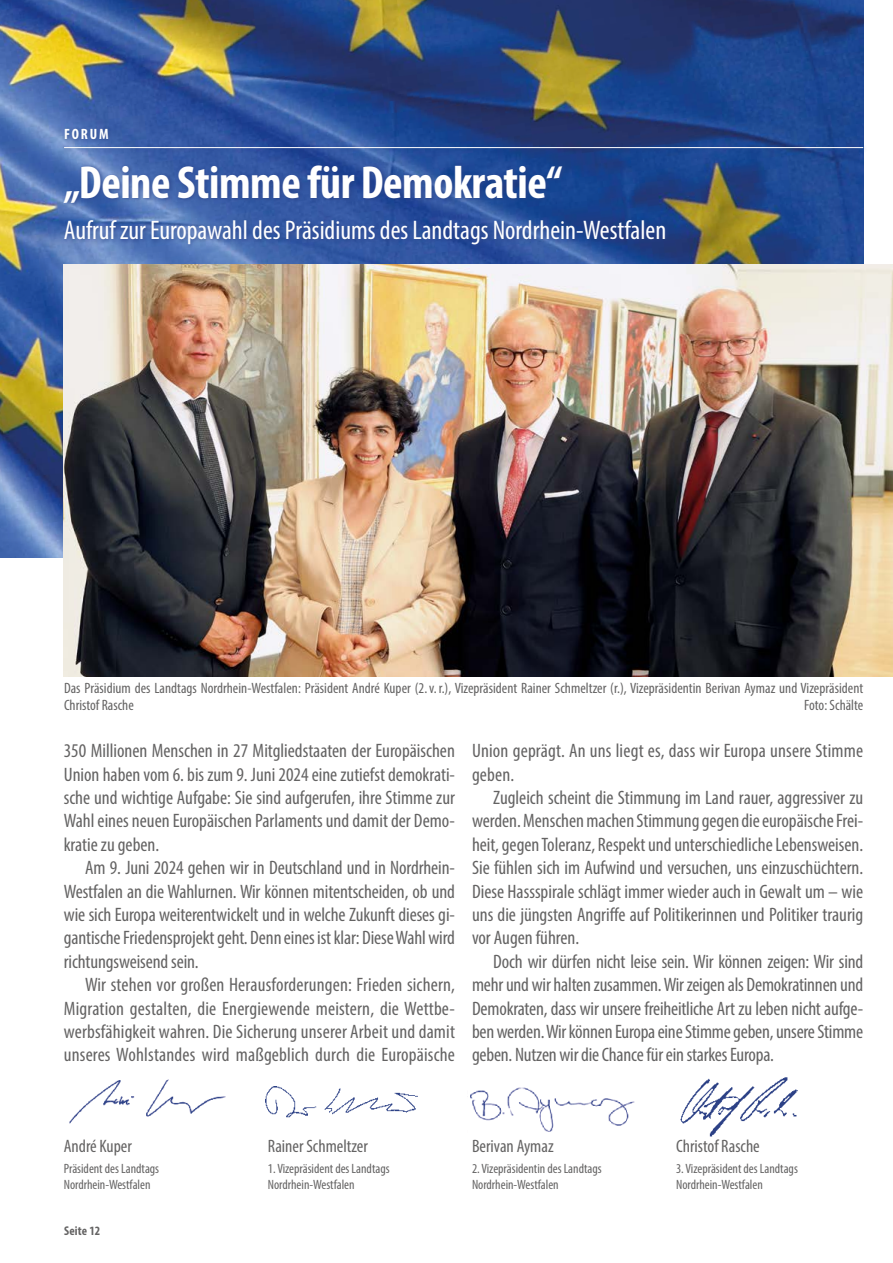
<style>
.page{position:relative;width:893px;height:1263px;background:#fff}
.page>*{position:absolute;margin:0;border:0;box-sizing:border-box;transform-origin:0 0}
.Überschrift{font:700 condensed 46.5px "Myriad Pro";letter-spacing:-.01em;color:#fff}
.Vorspann{font:condensed 27px "Myriad Pro";color:#fff}
.Fließtext{font:condensed 19.5px/23.4px "Myriad Pro";color:#646363;text-align:justify}
.Fließtext_ohne_Einzu{font:condensed 19.5px/23.4px "Myriad Pro";color:#646363;text-align:justify}
.Fließtext_ohne_Einzu-2{font:condensed 18px "Myriad Pro";color:#646363}
.BU{font:condensed 15px/16.5px "Myriad Pro";letter-spacing:.005em;color:#646363}
.Rubrik{font:700 condensed 15px "Myriad Pro";letter-spacing:.12em;color:#fff}
.Fließtext_ohne_Einzu-3{font:condensed 13.5px/16.2px "Myriad Pro";color:#646363}
.t1{font:700 condensed 12.75px "Myriad Pro";letter-spacing:.01em;color:#646363}
</style>
<div class="page">
<img style="left:0;top:0;width:863px;height:557px">
<div style="left:61px;top:163px;width:609px;height:87px;background:#2c4186;opacity:.75"></div>
<div style="left:62px;top:126px;width:807px;height:28px;background:#2c4186;opacity:.75"></div>
<hr style="left:64px;top:147px;width:799px;height:1px;background:#fff">
<img style="left:69px;top:1079px;width:157px;height:45px">
<img style="left:265px;top:1086px;width:153px;height:31px">
<img style="left:470px;top:1087px;width:165px;height:45px">
<img style="left:680px;top:1077px;width:117px;height:60px">
<img style="left:64px;top:264px;width:829px;height:412px">
<p class="Rubrik" style="left:64px;top:124px;width:46px">FORUM</p>
<p class="Überschrift" style="left:64px;top:153px;width:500px">„Deine Stimme für Demokratie“</p>
<p class="Vorspann" style="left:64px;top:214px;width:604px">Aufruf zur Europawahl des Präsidiums des Landtags Nordrhein-Westfalen</p>
<p class="BU" style="left:64px;top:680px;width:801px">Das Präsidium des Landtags Nordrhein-Westfalen: Präsident André Kuper (2.v. r.), Vizepräsident Rainer Schmeltzer (r.), Vizepräsidentin Berivan Aymaz und Vizepräsident<br>Christof Rasche</p>
<p class="BU" style="left:804px;top:696px;width:60px">Foto: Schälte</p>
<p class="Fließtext_ohne_Einzu" style="left:64px;top:739px;width:393px">350 Millionen Menschen in 27 Mitgliedstaaten der Europäischen Union haben vom 6. bis zum 9. Juni 2024 eine zutiefst demokrati&shy;sche und wichtige Aufgabe: Sie sind aufgerufen, ihre Stimme zur Wahl eines neuen Europäischen Parlaments und damit der Demo&shy;kratie zu geben.</p>
<p class="Fließtext" style="left:64px;top:856px;width:393px;text-indent:21px">Am 9. Juni 2024 gehen wir in Deutschland und in Nordrhein-Westfalen an die Wahlurnen. Wir können mitentscheiden, ob und wie sich Europa weiterentwickelt und in welche Zukunft dieses gi&shy;gantische Friedensprojekt geht. Denn eines ist klar: Diese Wahl wird richtungsweisend sein.</p>
<p class="Fließtext" style="left:64px;top:973px;width:393px;text-indent:21px">Wir stehen vor großen Herausforderungen: Frieden sichern, Migration gestalten, die Energiewende meistern, die Wettbe&shy;werbsfähigkeit wahren. Die Sicherung unserer Arbeit und damit unseres Wohlstandes wird maßgeblich durch die Europäische</p>
<p class="Fließtext" style="left:472px;top:739px;width:393px">Union geprägt. An uns liegt es, dass wir Europa unsere Stimme geben.</p>
<p class="Fließtext" style="left:472px;top:786px;width:393px;text-indent:21px">Zugleich scheint die Stimmung im Land rauer, aggressiver zu werden. Menschen machen Stimmung gegen die europäische Frei&shy;heit, gegen Toleranz, Respekt und unterschiedliche Lebensweisen.<br>Sie fühlen sich im Aufwind und versuchen, uns einzuschüchtern.<br>Diese Hassspirale schlägt immer wieder auch in Gewalt um – wie uns die jüngsten Angriffe auf Politikerinnen und Politiker traurig vor Augen führen.</p>
<p class="Fließtext" style="left:472px;top:949px;width:393px;text-indent:21px">Doch wir dürfen nicht leise sein. Wir können zeigen: Wir sind mehr und wir halten zusammen. Wir zeigen als Demokratinnen und Demokraten, dass wir unsere freiheitliche Art zu leben nicht aufge&shy;ben werden. Wir können Europa eine Stimme geben, unsere Stimme geben. Nutzen wir die Chance für ein starkes Europa.</p>
<p class="Fließtext_ohne_Einzu-2" style="left:64px;top:1135px;width:70px">André Kuper</p>
<p class="Fließtext_ohne_Einzu-3" style="left:64px;top:1160px;width:97px">Präsident des Landtags<br>Nordrhein-Westfalen</p>
<p class="t1" style="left:64px;top:1222px;width:38px">Seite 12</p>
<p class="Fließtext_ohne_Einzu-2" style="left:268px;top:1135px;width:101px">Rainer Schmeltzer</p>
<p class="Fließtext_ohne_Einzu-3" style="left:268px;top:1160px;width:123px">1. Vizepräsident des Landtags<br>Nordrhein-Westfalen</p>
<p class="Fließtext_ohne_Einzu-2" style="left:472px;top:1135px;width:83px">Berivan Aymaz</p>
<p class="Fließtext_ohne_Einzu-3" style="left:472px;top:1160px;width:131px">2. Vizepräsidentin des Landtags<br>Nordrhein-Westfalen</p>
<p class="Fließtext_ohne_Einzu-2" style="left:676px;top:1135px;width:85px">Christof Rasche</p>
<p class="Fließtext_ohne_Einzu-3" style="left:676px;top:1160px;width:123px">3. Vizepräsident des Landtags<br>Nordrhein-Westfalen</p>
</div>
